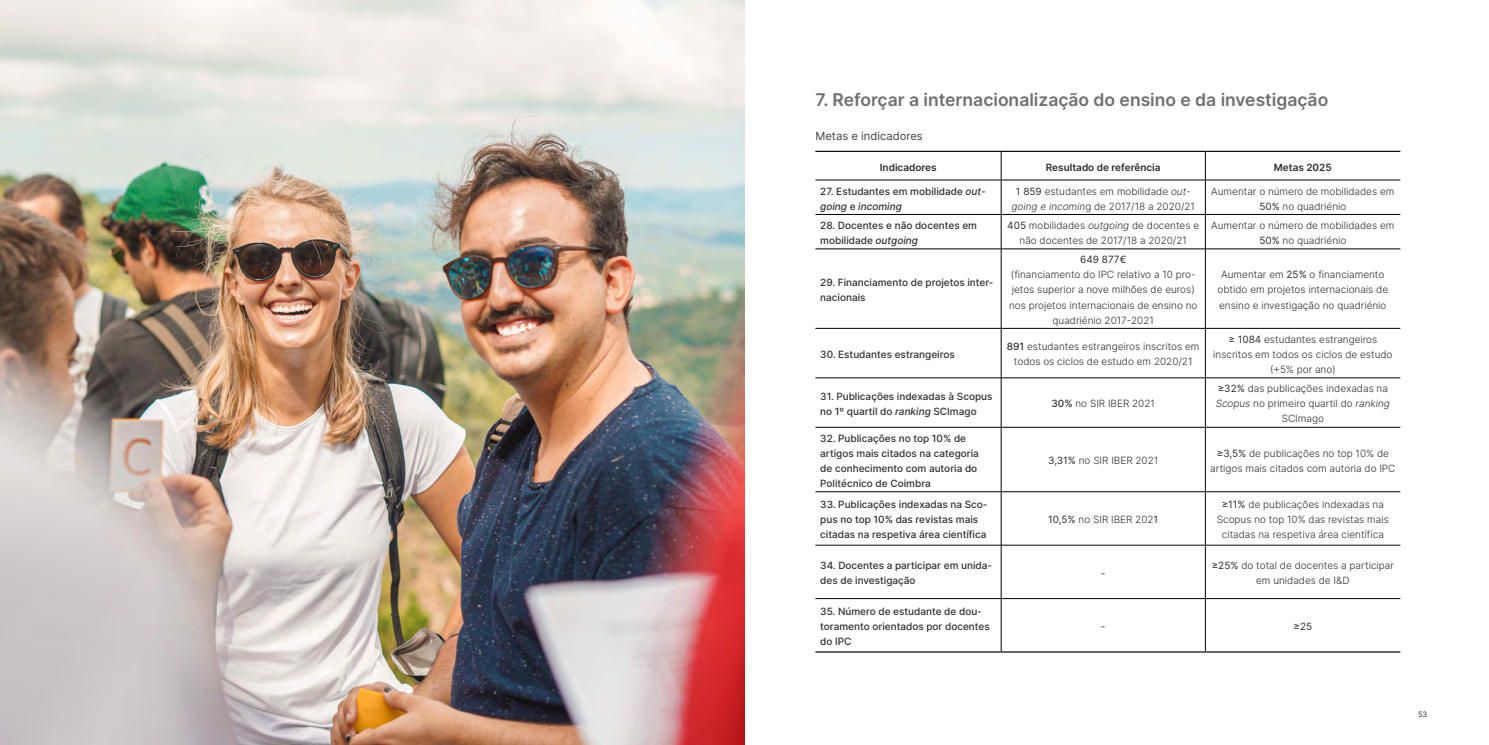
<style>
.page{position:relative;width:1489px;height:745px;background:#fff}
.page>*{position:absolute;margin:0;border:0;box-sizing:border-box;transform-origin:0 0}
.t1{font:600 17.5px "Inter";color:#717070}
.t2{font:11.25px "Inter";color:#414140}
.t3{font:300 10px/15px "Inter";color:#2d2d2c;text-align:center}
.t4{font:500 10px/15px "Inter";color:#2d2d2c}
.t5{font:600 10px "Inter";color:#2d2d2c}
.t6{font:10px "Inter";color:#2d2d2c}
.t7{font:7.5px "Inter";color:#2d2d2c}
.s1{font-style:italic}
.s2{font-weight:400}
.s3{font-weight:500}
</style>
<div class="page">
<svg style="left:1000px;top:152px;width:1px;height:28px"></svg>
<svg style="left:1205px;top:152px;width:1px;height:28px"></svg>
<hr style="left:1000px;top:180px;width:1px;height:34px;background:#000">
<hr style="left:1205px;top:180px;width:1px;height:34px;background:#000">
<hr style="left:1000px;top:214px;width:1px;height:34px;background:#000">
<hr style="left:1205px;top:214px;width:1px;height:34px;background:#000">
<hr style="left:1000px;top:249px;width:1px;height:79px;background:#000">
<hr style="left:1205px;top:249px;width:1px;height:79px;background:#000">
<hr style="left:1000px;top:328px;width:1px;height:49px;background:#000">
<hr style="left:1205px;top:328px;width:1px;height:49px;background:#000">
<hr style="left:1000px;top:378px;width:1px;height:49px;background:#000">
<hr style="left:1205px;top:378px;width:1px;height:49px;background:#000">
<hr style="left:1000px;top:427px;width:1px;height:64px;background:#000">
<hr style="left:1205px;top:427px;width:1px;height:64px;background:#000">
<hr style="left:1000px;top:491px;width:1px;height:53px;background:#000">
<hr style="left:1205px;top:491px;width:1px;height:53px;background:#000">
<hr style="left:1000px;top:545px;width:1px;height:53px;background:#000">
<hr style="left:1205px;top:545px;width:1px;height:53px;background:#000">
<hr style="left:1000px;top:598px;width:1px;height:53px;background:#000">
<hr style="left:1205px;top:598px;width:1px;height:53px;background:#000">
<hr style="left:815px;top:151px;width:186px;height:1px;background:#000">
<hr style="left:1001px;top:151px;width:204px;height:1px;background:#000">
<hr style="left:1205px;top:151px;width:195px;height:1px;background:#000">
<hr style="left:815px;top:180px;width:186px;height:1px;background:#000">
<hr style="left:1001px;top:180px;width:204px;height:1px;background:#000">
<hr style="left:1205px;top:180px;width:195px;height:1px;background:#000">
<hr style="left:815px;top:651px;width:186px;height:1px;background:#000">
<hr style="left:1001px;top:651px;width:204px;height:1px;background:#000">
<hr style="left:1205px;top:651px;width:195px;height:1px;background:#000">
<hr style="left:815px;top:214px;width:186px;height:1px;background:#000">
<hr style="left:1001px;top:214px;width:204px;height:1px;background:#000">
<hr style="left:1205px;top:214px;width:195px;height:1px;background:#000">
<hr style="left:815px;top:248px;width:186px;height:1px;background:#000">
<hr style="left:1001px;top:248px;width:204px;height:1px;background:#000">
<hr style="left:1205px;top:248px;width:195px;height:1px;background:#000">
<hr style="left:815px;top:328px;width:186px;height:1px;background:#000">
<hr style="left:1001px;top:328px;width:204px;height:1px;background:#000">
<hr style="left:1205px;top:328px;width:195px;height:1px;background:#000">
<hr style="left:815px;top:377px;width:186px;height:1px;background:#000">
<hr style="left:1001px;top:377px;width:204px;height:1px;background:#000">
<hr style="left:1205px;top:377px;width:195px;height:1px;background:#000">
<hr style="left:815px;top:544px;width:186px;height:1px;background:#000">
<hr style="left:1001px;top:544px;width:204px;height:1px;background:#000">
<hr style="left:1205px;top:544px;width:195px;height:1px;background:#000">
<hr style="left:815px;top:598px;width:186px;height:1px;background:#000">
<hr style="left:1001px;top:598px;width:204px;height:1px;background:#000">
<hr style="left:1205px;top:598px;width:195px;height:1px;background:#000">
<hr style="left:815px;top:427px;width:186px;height:1px;background:#000">
<hr style="left:1001px;top:427px;width:204px;height:1px;background:#000">
<hr style="left:1205px;top:427px;width:195px;height:1px;background:#000">
<hr style="left:815px;top:491px;width:186px;height:1px;background:#000">
<hr style="left:1001px;top:491px;width:204px;height:1px;background:#000">
<hr style="left:1205px;top:491px;width:195px;height:1px;background:#000">
<img style="left:0;top:0;width:744px;height:744px">
<h1 class="t1" style="left:815px;top:86px;width:514px">7. Reforçar a internacionalização do ensino e da investigação</h1>
<p class="t2" style="left:815px;top:127px;width:109px">Metas e indicadores</p>
<p class="t5" style="left:879px;top:159px;width:58px">Indicadores</p>
<p class="t5" style="left:1045px;top:159px;width:116px">Resultado de referência</p>
<p class="t5" style="left:1273px;top:159px;width:59px">Metas 2025</p>
<p class="t4" style="left:820px;top:183px;width:167px">27. Estudantes em mobilidade <span class="s1">out&shy;going</span> e <span class="s1">incoming</span></p>
<p class="t3" style="left:1011px;top:183px;width:185px"><span class="s2">1 859</span> estudantes em mobilidade <span class="s1">out&shy;going e incomin</span>g de 2017/18 a 2020/21</p>
<p class="t3" style="left:1211px;top:183px;width:185px">Aumentar o número de mobilidades em<br><span class="s2">50%</span> no quadriénio</p>
<p class="t4" style="left:820px;top:217px;width:158px">28. Docentes e não docentes em mobilidade <span class="s1">outgoing</span></p>
<p class="t3" style="left:1007px;top:217px;width:193px"><span class="s2">405</span> mobilidades <span class="s1">outgoing</span> de docentes e não docentes de 2017/18 a 2020/21</p>
<p class="t3" style="left:1211px;top:217px;width:185px">Aumentar o número de mobilidades em<br><span class="s2">50%</span> no quadriénio</p>
<p class="t4" style="left:820px;top:274px;width:175px">29. Financiamento de projetos inter&shy;nacionais</p>
<p class="t6" style="left:1080px;top:252px;width:48px">649 877€</p>
<p class="t3" style="left:1009px;top:267px;width:190px">(financiamento do IPC relativo a 10 pro&shy;jetos superior a nove milhões de euros) nos projetos internacionais de ensino no quadriénio 2017-2021</p>
<p class="t3" style="left:1217px;top:267px;width:172px">Aumentar em <span class="s2">25%</span> o financiamento obtido em projetos internacionais de ensino e investigação no quadriénio</p>
<p class="t4" style="left:820px;top:346px;width:136px">30. Estudantes estrangeiros</p>
<p class="t3" style="left:1006px;top:339px;width:194px"><span class="s3">891</span> estudantes estrangeiros inscritos em todos os ciclos de estudo em 2020/21</p>
<p class="t3" style="left:1213px;top:331px;width:181px"><span class="s2">≥ 1084</span> estudantes estrangeiros inscritos em todos os ciclos de estudo (+5% por ano)</p>
<p class="t4" style="left:820px;top:388px;width:174px">31. Publicações indexadas à Scopus no 1º quartil do <span class="s1">ranking</span> SCImago</p>
<p class="t3" style="left:1051px;top:396px;width:105px"><span class="s3">30%</span> no SIR IBER 2021</p>
<p class="t3" style="left:1215px;top:381px;width:176px"><span class="s2">≥32%</span> das publicações indexadas na<br><span class="s1">Scopus</span> no primeiro quartil do <span class="s1">ranking<br></span>SCImago</p>
<p class="t4" style="left:820px;top:430px;width:160px">32. Publicações no top 10% de artigos mais citados na categoria de conhecimento com autoria do<br>Politécnico de Coimbra</p>
<p class="t4" style="left:820px;top:496px;width:169px">33. Publicações indexadas na Sco&shy;pus no top 10% das revistas mais citadas na respetiva área científica</p>
<p class="t3" style="left:1048px;top:453px;width:112px"><span class="s2">3,31%</span> no SIR IBER 2021</p>
<p class="t3" style="left:1210px;top:445px;width:187px"><span class="s2">≥3,5%</span> de publicações no top 10% de artigos mais citados com autoria do IPC</p>
<p class="t3" style="left:1048px;top:511px;width:111px"><span class="s2">10,5%</span> no SIR IBER 202<span class="s2">1</span></p>
<p class="t3" style="left:1216px;top:496px;width:173px"><span class="s2">≥11%</span> de publicações indexadas na<br>Scopus no top 10% das revistas mais citadas na respetiva área científica</p>
<p class="t4" style="left:820px;top:557px;width:173px">34. Docentes a participar em unida&shy;des de investigação</p>
<p class="t6" style="left:1100px;top:565px;width:6px">-</p>
<p class="t3" style="left:1211px;top:557px;width:184px"><span class="s2">≥25%</span> do total de docentes a participar em unidades de I&amp;D</p>
<p class="t4" style="left:820px;top:603px;width:171px">35. Número de estudante de dou&shy;toramento orientados por docentes do IPC</p>
<p class="t6" style="left:1100px;top:618px;width:6px">-</p>
<p class="t6" style="left:1293px;top:618px;width:20px">≥25</p>
<p class="t7" style="left:1417px;top:708px;width:11px">53</p>
</div>
